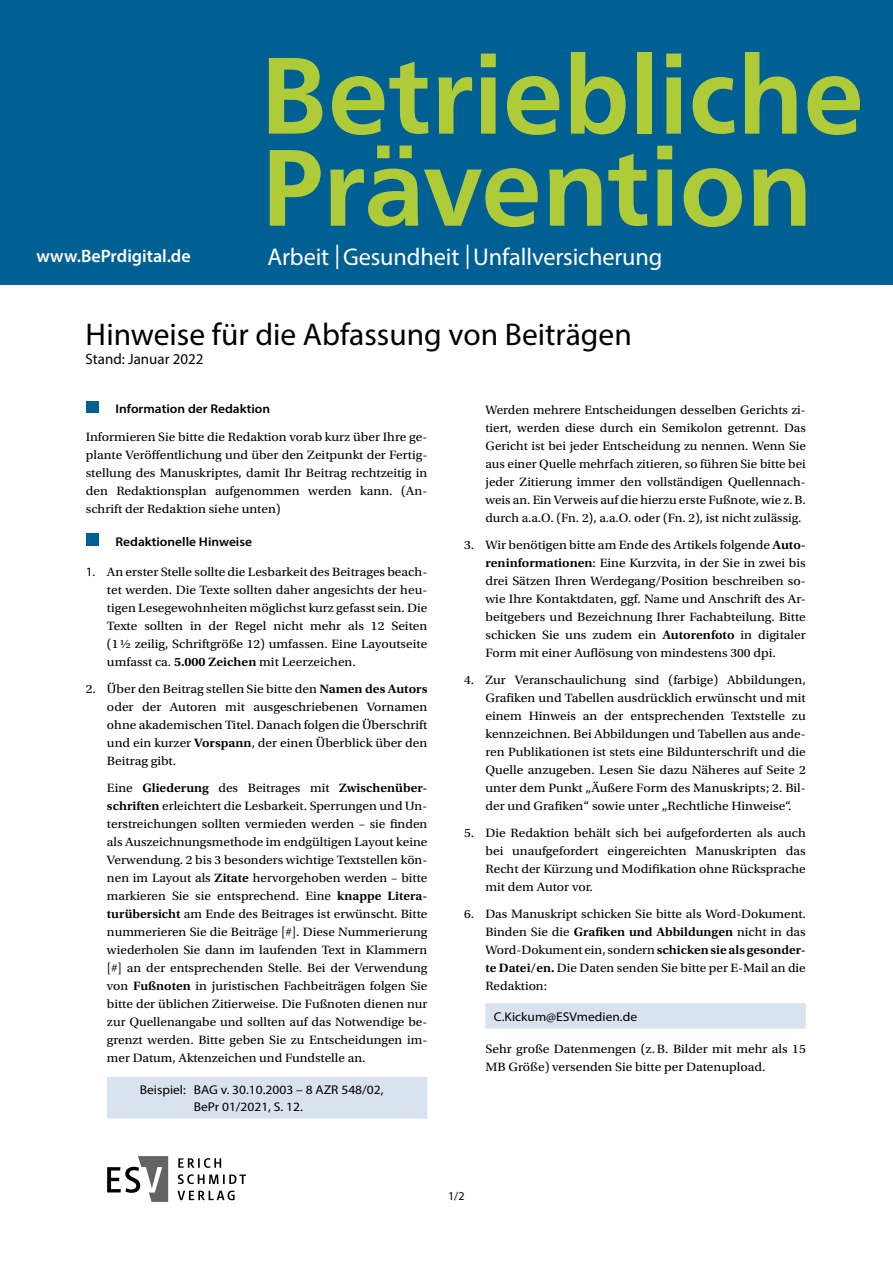
<style>
.page{position:relative;width:893px;height:1263px;background:#fff}
.page>*{position:absolute;margin:0;border:0;box-sizing:border-box;transform-origin:0 0}
.t1{font:500 113.4px "Frutus T";color:#afcb37}
.t2{font:31.5px "Myriad Pro";color:#000}
.t3{font:24.3px "Myriad Pro";letter-spacing:-.005em;color:#fff}
.t4{font:600 18px "Myriad Pro";color:#fff}
.t5{font:15px "Myriad Pro";color:#000}
.t6{font:12.75px/18px "Utopia Std";color:#000;text-align:justify;scale:1.06 1}
.t7{font:12.75px/18px "Utopia Std";color:#000;text-align:justify;scale:1.05 1}
.t8{font:12.75px/18px "Utopia Std";color:#000;text-align:justify;scale:1.04 1}
.t9{font:12.75px/16.2px "Myriad Pro";color:#000;scale:1.06 1}
.t10{font:600 12.75px "Myriad Pro";color:#000;scale:1.06 1}
.t11{font:12px "Myriad Pro";color:#000}
.s1{font-family:"Myriad Pro"}
.s2{font-weight:600}
</style>
<div class="page">
<div style="left:0;top:0;width:893px;height:285px;background:#005f93"></div>
<div style="left:107px;top:1076px;width:320px;height:27px;background:#d9e2ef"></div>
<div style="left:107px;top:1093px;width:320px;height:26px;background:#d9e2ef"></div>
<div style="left:86px;top:401px;width:12px;height:12px;background:#005f93"></div>
<div style="left:86px;top:533px;width:12px;height:12px;background:#005f93"></div>
<div style="left:485px;top:1003px;width:321px;height:26px;background:#d9e2ef"></div>
<svg style="left:177px;top:1190px;width:58px;height:10px"></svg>
<svg style="left:178px;top:1174px;width:68px;height:10px"></svg>
<svg style="left:178px;top:1158px;width:43px;height:10px"></svg>
<svg style="left:107px;top:1156px;width:61px;height:46px"></svg>
<h1 class="t1" style="left:260px;top:30px;width:606px">Betriebliche</h1>
<h3 class="t4" style="left:37px;top:245px;width:156px">www.BePrdigital.de</h3>
<h1 class="t1" style="left:261px;top:122px;width:553px">Prävention</h1>
<h3 class="t3" style="left:267px;top:241px;width:397px">Arbeit | Gesundheit | Unfallversicherung</h3>
<h2 class="t2" style="left:86px;top:315px;width:548px">Hinweise für die Abfassung von Beiträgen</h2>
<p class="t5" style="left:86px;top:350px;width:120px">Stand: Januar 2022</p>
<p class="t10" style="left:115px;top:400px;width:147px">Information der Redaktion</p>
<p class="t6" style="left:86px;top:428px;width:324px">Informieren Sie bitte die Redaktion vorab kurz über Ihre ge&shy;plante Veröffentlichung und über den Zeitpunkt der Fertig&shy;stellung des Manuskriptes, damit Ihr Beitrag rechtzeitig in den Redaktionsplan aufgenommen werden kann. (An&shy;schrift der Redaktion siehe unten)</p>
<p class="t10" style="left:115px;top:533px;width:130px">Redaktionelle Hinweise</p>
<p class="t6" style="left:107px;top:563px;width:304px;text-indent:-21px"><span class="s1">1.</span> An erster Stelle sollte die Lesbarkeit des Beitrages beach&shy;tet werden. Die Texte sollten daher angesichts der heu&shy;tigen Lesegewohnheiten möglichst kurz gefasst sein. Die Texte sollten in der Regel nicht mehr als 12 Seiten (1½ zeilig, Schriftgröße 12) umfassen. Eine Layoutseite umfasst ca. <span class="s2">5.000 Zeichen</span> mit Leerzeichen.</p>
<p class="t6" style="left:107px;top:680px;width:304px;text-indent:-21px">2. Über den Beitrag stellen Sie bitte den <span class="s2">Namen des Autors </span>oder der Autoren mit ausgeschriebenen Vornamen ohne akademischen Titel. Danach folgen die Überschrift und ein kurzer <span class="s2">Vorspann</span>, der einen Überblick über den Beitrag gibt.</p>
<p class="t7" style="left:107px;top:779px;width:307px">Eine <span class="s2">Gliederung</span> des Beitrages mit <span class="s2">Zwischenüber&shy;schriften</span> erleichtert die Lesbarkeit. Sperrungen und Un&shy;terstreichungen sollten vermieden werden – sie finden als Auszeichnungsmethode im endgültigen Layout keine Verwendung. 2 bis 3 besonders wichtige Textstellen kön&shy;nen im Layout als <span class="s2">Zitate</span> hervorgehoben werden – bitte markieren Sie sie entsprechend. Eine <span class="s2">knappe Litera&shy;turübersicht</span> am Ende des Beitrages ist erwünscht. Bitte nummerieren Sie die Beiträge [#]. Diese Nummerierung wiederholen Sie dann im laufenden Text in Klammern [#] an der entsprechenden Stelle. Bei der Verwendung von <span class="s2">Fußnoten</span> in juristischen Fachbeiträgen folgen Sie bitte der üblichen Zitierweise. Die Fußnoten dienen nur zur Quellenangabe und sollten auf das Notwendige be&shy;grenzt werden. Bitte geben Sie zu Entscheidungen im&shy;mer Datum, Aktenzeichen und Fundstelle an.</p>
<p class="t9" style="left:194px;top:1082px;width:181px;text-indent:-54px">Beispiel: BAG v. 30.10.2003 – 8 AZR 548/02,<br>BePr 01/2021, S. 12.</p>
<p class="t8" style="left:485px;top:401px;width:310px">Werden mehrere Entscheidungen desselben Gerichts zi&shy;tiert, werden diese durch ein Semikolon getrennt. Das Gericht ist bei jeder Entscheidung zu nennen. Wenn Sie aus einer Quelle mehrfach zitieren, so führen Sie bitte bei jeder Zitierung immer den vollständigen Quellennach&shy;weis an. Ein Verweis auf die hierzu erste Fußnote, wie z.B. durch a.a.O. (Fn. 2), a.a.O. oder (Fn. 2), ist nicht zulässig.</p>
<p class="t6" style="left:485px;top:536px;width:304px;text-indent:-21px">3. Wir benötigen bitte am Ende des Artikels folgende <span class="s2">Auto&shy;reninformationen</span>: Eine Kurzvita, in der Sie in zwei bis drei Sätzen Ihren Werdegang/Position beschreiben so&shy;wie Ihre Kontaktdaten, ggf. Name und Anschrift des Ar&shy;beitgebers und Bezeichnung Ihrer Fachabteilung. Bitte schicken Sie uns zudem ein <span class="s2">Autorenfoto</span> in digitaler Form mit einer Auflösung von mindestens 300 dpi.</p>
<p class="t6" style="left:485px;top:671px;width:304px;text-indent:-21px">4. Zur Veranschaulichung sind (farbige) Abbildungen, Grafiken und Tabellen ausdrücklich erwünscht und mit einem Hinweis an der entsprechenden Textstelle zu kennzeichnen. Bei Abbildungen und Tabellen aus ande&shy;ren Publikationen ist stets eine Bildunterschrift und die Quelle anzugeben. Lesen Sie dazu Näheres auf Seite 2 unter dem Punkt „Äußere Form des Manuskripts; 2. Bil&shy;der und Grafiken“ sowie unter „Rechtliche Hinweise“.</p>
<p class="t6" style="left:485px;top:824px;width:304px;text-indent:-21px">5. Die Redaktion behält sich bei aufgeforderten als auch bei unaufgefordert eingereichten Manuskripten das Recht der Kürzung und Modifikation ohne Rücksprache mit dem Autor vor.</p>
<p class="t7" style="left:485px;top:905px;width:307px;text-indent:-21px">6. Das Manuskript schicken Sie bitte als Word-Dokument.<br>Binden Sie die <span class="s2">Grafiken und Abbildungen</span> nicht in das Word-Dokument ein, sondern <span class="s2">schicken sie als gesonder&shy;te Datei/en.</span> Die Daten senden Sie bitte per E-Mail an die Redaktion:</p>
<p class="t9" style="left:494px;top:1008px;width:137px">C.Kickum@ESVmedien.de</p>
<p class="t6" style="left:485px;top:1040px;width:304px">Sehr große Datenmengen (z.B. Bilder mit mehr als 15<br>MB Größe) versenden Sie bitte per Datenupload.</p>
<p class="t11" style="left:448px;top:1188px;width:18px">1/2</p>
</div>
